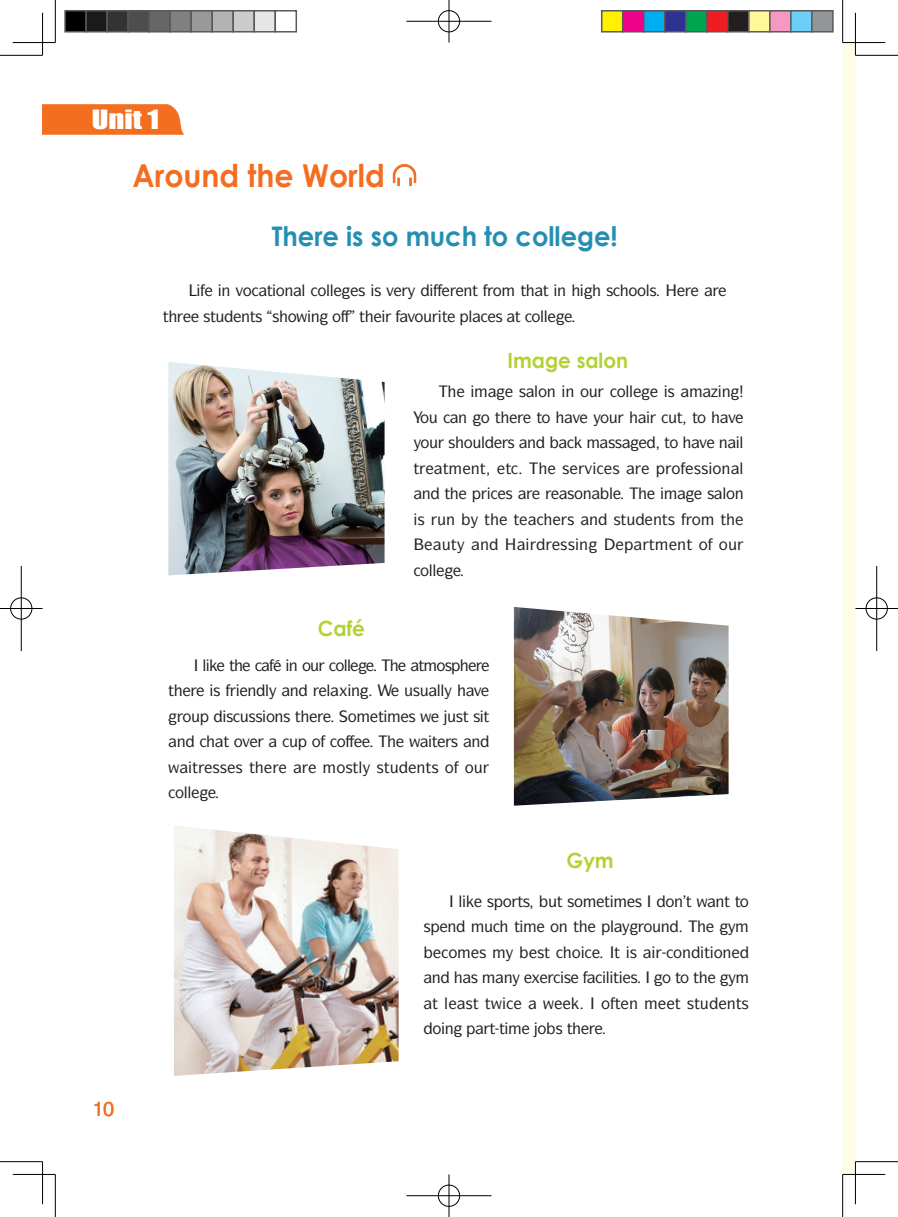
<style>
.page{position:relative;width:898px;height:1217px;background:#fff}
.page>*{position:absolute;margin:0;border:0;box-sizing:border-box;transform-origin:0 0}
.t1{font:700 31.5px "Century Gothic";color:#f36e21;scale:.95 1}
.t2{font:700 27px "Century Gothic";color:#258fb2;scale:.95 1}
.t3{font:24.6px "Inai Mathi";color:#f36e21}
.t4{font:24.45px "Impact";color:#fff;scale:1.25 1}
.t5{font:700 21px "Century Gothic";color:#b3d234;scale:.95 1}
.t6{font:500 15.75px "ITC Symbol Std";color:#231f20}
</style>
<div class="page">
<svg style="left:43px;top:104px;width:141px;height:31px;background:#f3752c"></svg>
<div style="left:842px;top:43px;width:13px;height:1131px;background:#fffde5"></div>
<img style="left:168px;top:362px;width:216px;height:213px">
<img style="left:513px;top:607px;width:215px;height:198px">
<img style="left:174px;top:826px;width:224px;height:249px">
<img style="left:392px;top:164px;width:25px;height:23px">
<hr style="left:0;top:55px;width:43px;height:1px;background:#000">
<hr style="left:855px;top:55px;width:42px;height:1px;background:#000">
<hr style="left:0;top:1161px;width:43px;height:1px;background:#000">
<hr style="left:855px;top:1161px;width:42px;height:1px;background:#000">
<hr style="left:55px;top:0;width:1px;height:43px;background:#000">
<hr style="left:55px;top:1174px;width:1px;height:42px;background:#000">
<hr style="left:842px;top:0;width:1px;height:43px;background:#000">
<hr style="left:842px;top:1174px;width:1px;height:42px;background:#000">
<hr style="left:13px;top:42px;width:42px;height:1px;background:#000">
<hr style="left:842px;top:42px;width:42px;height:1px;background:#000">
<hr style="left:13px;top:1173px;width:42px;height:1px;background:#000">
<hr style="left:842px;top:1173px;width:42px;height:1px;background:#000">
<hr style="left:42px;top:13px;width:1px;height:42px;background:#000">
<hr style="left:42px;top:1161px;width:1px;height:42px;background:#000">
<hr style="left:854px;top:13px;width:1px;height:42px;background:#000">
<hr style="left:854px;top:1161px;width:1px;height:42px;background:#000">
<div style="left:437px;top:10px;width:23px;height:23px;border:2px solid #fff;border-radius:50%"></div>
<hr style="left:406px;top:20px;width:85px;height:2px;background:#fff">
<hr style="left:448px;top:0;width:2px;height:43px;background:#fff">
<div style="left:438px;top:10px;width:21px;height:22px;border:1px solid #000;border-radius:50%"></div>
<hr style="left:406px;top:21px;width:85px;height:1px;background:#000">
<hr style="left:448px;top:0;width:1px;height:43px;background:#000">
<div style="left:437px;top:1183px;width:23px;height:23px;border:2px solid #fff;border-radius:50%"></div>
<hr style="left:406px;top:1194px;width:85px;height:2px;background:#fff">
<hr style="left:448px;top:1174px;width:2px;height:42px;background:#fff">
<div style="left:438px;top:1184px;width:21px;height:22px;border:1px solid #000;border-radius:50%"></div>
<hr style="left:406px;top:1195px;width:85px;height:1px;background:#000">
<hr style="left:448px;top:1174px;width:1px;height:42px;background:#000">
<div style="left:10px;top:596px;width:23px;height:24px;border:2px solid #fff;border-radius:50%"></div>
<hr style="left:0;top:607px;width:43px;height:2px;background:#fff">
<hr style="left:20px;top:566px;width:2px;height:85px;background:#fff">
<div style="left:10px;top:597px;width:22px;height:22px;border:1px solid #000;border-radius:50%"></div>
<hr style="left:0;top:608px;width:43px;height:1px;background:#000">
<hr style="left:21px;top:566px;width:1px;height:85px;background:#000">
<div style="left:864px;top:596px;width:23px;height:24px;border:2px solid #fff;border-radius:50%"></div>
<hr style="left:855px;top:607px;width:42px;height:2px;background:#fff">
<hr style="left:875px;top:566px;width:2px;height:85px;background:#fff">
<div style="left:865px;top:597px;width:22px;height:22px;border:1px solid #000;border-radius:50%"></div>
<hr style="left:855px;top:608px;width:42px;height:1px;background:#000">
<hr style="left:876px;top:566px;width:1px;height:85px;background:#000">
<div style="left:65px;top:11px;width:21px;height:21px;background:#000"></div>
<div style="left:64px;top:10px;width:23px;height:23px;border:2px solid #595959"></div>
<div style="left:86px;top:11px;width:21px;height:21px;background:#1a1a1a"></div>
<div style="left:85px;top:10px;width:23px;height:23px;border:2px solid #595959"></div>
<div style="left:107px;top:11px;width:21px;height:21px;background:#333"></div>
<div style="left:106px;top:10px;width:23px;height:23px;border:2px solid #595959"></div>
<div style="left:128px;top:11px;width:21px;height:21px;background:#4d4d4d"></div>
<div style="left:127px;top:10px;width:23px;height:23px;border:2px solid #595959"></div>
<div style="left:149px;top:11px;width:21px;height:21px;background:#666"></div>
<div style="left:148px;top:10px;width:23px;height:23px;border:2px solid #595959"></div>
<div style="left:170px;top:11px;width:21px;height:21px;background:#808080"></div>
<div style="left:169px;top:10px;width:23px;height:23px;border:2px solid #595959"></div>
<div style="left:191px;top:11px;width:21px;height:21px;background:#999"></div>
<div style="left:190px;top:10px;width:23px;height:23px;border:2px solid #595959"></div>
<div style="left:212px;top:11px;width:21px;height:21px;background:#b3b3b3"></div>
<div style="left:211px;top:10px;width:23px;height:23px;border:2px solid #595959"></div>
<div style="left:233px;top:11px;width:21px;height:21px;background:#ccc"></div>
<div style="left:232px;top:10px;width:23px;height:23px;border:2px solid #595959"></div>
<div style="left:254px;top:11px;width:21px;height:21px;background:#e6e6e6"></div>
<div style="left:253px;top:10px;width:23px;height:23px;border:2px solid #595959"></div>
<div style="left:274px;top:10px;width:23px;height:23px;border:2px solid #595959"></div>
<div style="left:601px;top:11px;width:21px;height:21px;background:#fff101"></div>
<div style="left:600px;top:10px;width:23px;height:23px;border:2px solid #595959"></div>
<div style="left:622px;top:11px;width:21px;height:21px;background:#ed028c"></div>
<div style="left:621px;top:10px;width:23px;height:23px;border:2px solid #595959"></div>
<div style="left:643px;top:11px;width:21px;height:21px;background:#00aeef"></div>
<div style="left:642px;top:10px;width:23px;height:23px;border:2px solid #595959"></div>
<div style="left:664px;top:11px;width:21px;height:21px;background:#2e3092"></div>
<div style="left:663px;top:10px;width:23px;height:23px;border:2px solid #595959"></div>
<div style="left:685px;top:11px;width:21px;height:21px;background:#00a54f"></div>
<div style="left:684px;top:10px;width:23px;height:23px;border:2px solid #595959"></div>
<div style="left:706px;top:11px;width:21px;height:21px;background:#ee1d23"></div>
<div style="left:705px;top:10px;width:23px;height:23px;border:2px solid #595959"></div>
<div style="left:727px;top:11px;width:21px;height:21px;background:#231f20"></div>
<div style="left:726px;top:10px;width:23px;height:23px;border:2px solid #595959"></div>
<div style="left:748px;top:11px;width:21px;height:21px;background:#fff79a"></div>
<div style="left:747px;top:10px;width:23px;height:23px;border:2px solid #595959"></div>
<div style="left:769px;top:11px;width:21px;height:21px;background:#f499c2"></div>
<div style="left:768px;top:10px;width:23px;height:23px;border:2px solid #595959"></div>
<div style="left:790px;top:11px;width:21px;height:21px;background:#6bcff6"></div>
<div style="left:789px;top:10px;width:23px;height:23px;border:2px solid #595959"></div>
<div style="left:811px;top:11px;width:21px;height:21px;background:#939598"></div>
<div style="left:810px;top:10px;width:23px;height:23px;border:2px solid #595959"></div>
<h3 class="t4" style="left:92px;top:101px;width:55px">Unit 1</h3>
<h1 class="t1" style="left:133px;top:151px;width:267px">Around the World</h1>
<h2 class="t2" style="left:271px;top:215px;width:365px">There is so much to college!</h2>
<p class="t6" style="left:221px;top:280px;width:114px">■ ❖□ ▼ □■ ● □●●</p>
<p class="t6" style="left:358px;top:280px;width:38px">▲ ▲ ❖</p>
<p class="t6" style="left:463px;top:280px;width:104px">■▼ □ ▼ ▼ ■</p>
<p class="t6" style="left:606px;top:280px;width:73px">▲ □□●▲ ★</p>
<p class="t6" style="left:163px;top:306px;width:204px">▼ ▲▼◆ ■▼▲ ▲ □ ■ □ ▼</p>
<p class="t6" style="left:407px;top:306px;width:42px">❖□◆ ▼</p>
<p class="t6" style="left:468px;top:306px;width:81px">● ▲ ▼ □●●</p>
<h3 class="t5" style="left:507px;top:344px;width:128px">Image salon</h3>
<p class="t6" style="left:518px;top:381px;width:116px">▲ ●□■ ■ □◆ □●●</p>
<p class="t6" style="left:721px;top:381px;width:11px">■</p>
<h3 class="t5" style="left:318px;top:612px;width:51px">Café</h3>
<p class="t6" style="left:458px;top:407px;width:44px">■ □ ▼</p>
<p class="t6" style="left:572px;top:407px;width:47px">❖ □◆</p>
<p class="t6" style="left:668px;top:407px;width:39px">◆▼ ▼□</p>
<p class="t6" style="left:420px;top:432px;width:66px">□◆ ▲ □◆●</p>
<p class="t6" style="left:699px;top:432px;width:46px">❖ ■ ●</p>
<p class="t6" style="left:470px;top:458px;width:42px">■▼ ▼</p>
<p class="t6" style="left:671px;top:458px;width:74px">□ ▲▲□■ ●</p>
<p class="t6" style="left:567px;top:483px;width:47px">▲□■ ●</p>
<p class="t6" style="left:706px;top:483px;width:38px">▲ ●□■</p>
<p class="t6" style="left:417px;top:509px;width:39px">▲ ◆■</p>
<p class="t6" style="left:566px;top:509px;width:161px">▲ ■ ▲▼◆ ■▼▲ □ ▼</p>
<p class="t6" style="left:560px;top:534px;width:30px">▲▲■</p>
<p class="t6" style="left:648px;top:534px;width:90px">▼ ■▼ □ □◆</p>
<p class="t6" style="left:420px;top:560px;width:18px">□●●</p>
<p class="t6" style="left:289px;top:655px;width:64px">■ □◆ □●●</p>
<p class="t6" style="left:418px;top:655px;width:35px">▼ □▲</p>
<p class="t6" style="left:213px;top:680px;width:57px">▲ ■ ●</p>
<p class="t6" style="left:351px;top:680px;width:11px">■</p>
<p class="t6" style="left:404px;top:680px;width:42px">◆▲◆ ●●</p>
<p class="t6" style="left:226px;top:706px;width:76px">▲ ◆▲▲ □■▲ ▼</p>
<p class="t6" style="left:408px;top:706px;width:82px">▲ ◆▲▼ ▲ ▼</p>
<p class="t6" style="left:177px;top:731px;width:75px">■ ▼ □❖</p>
<p class="t6" style="left:289px;top:731px;width:58px">◆ □ □</p>
<p class="t6" style="left:431px;top:731px;width:50px">▼ ▲ ■</p>
<p class="t6" style="left:192px;top:757px;width:64px">▼ ▲▲▲ ▼</p>
<p class="t6" style="left:336px;top:757px;width:148px">□▲▼● ▲▼◆ ■▼▲ □ □◆</p>
<p class="t6" style="left:175px;top:782px;width:18px">□●●</p>
<h3 class="t5" style="left:566px;top:844px;width:51px">Gym</h3>
<h3 class="t3" style="left:93px;top:1094px;width:23px">10</h3>
<p class="t6" style="left:458px;top:890px;width:126px">● ▲ □ ▼▲ ◆▼ ▲□</p>
<p class="t6" style="left:665px;top:890px;width:28px">□■▼</p>
<p class="t6" style="left:715px;top:890px;width:35px">■▼ ▼□</p>
<p class="t6" style="left:550px;top:916px;width:30px">□■ ▼</p>
<p class="t6" style="left:610px;top:916px;width:61px">● □◆■</p>
<p class="t6" style="left:571px;top:941px;width:67px">□ ▼ ▲</p>
<p class="t6" style="left:673px;top:941px;width:60px">□■ ▼□■</p>
<p class="t6" style="left:503px;top:967px;width:11px">■</p>
<p class="t6" style="left:563px;top:967px;width:75px">▲ ●▼ ▲</p>
<p class="t6" style="left:662px;top:967px;width:38px">□ ▼□ ▼</p>
<p class="t6" style="left:432px;top:992px;width:60px">▼ ● ▲▼ ▼</p>
<p class="t6" style="left:601px;top:992px;width:38px">□▼■</p>
<p class="t6" style="left:674px;top:992px;width:76px">▼ ▲▼◆ ■▼▲</p>
<p class="t6" style="left:537px;top:1018px;width:36px">□ ▲ ▼</p>
</div>
